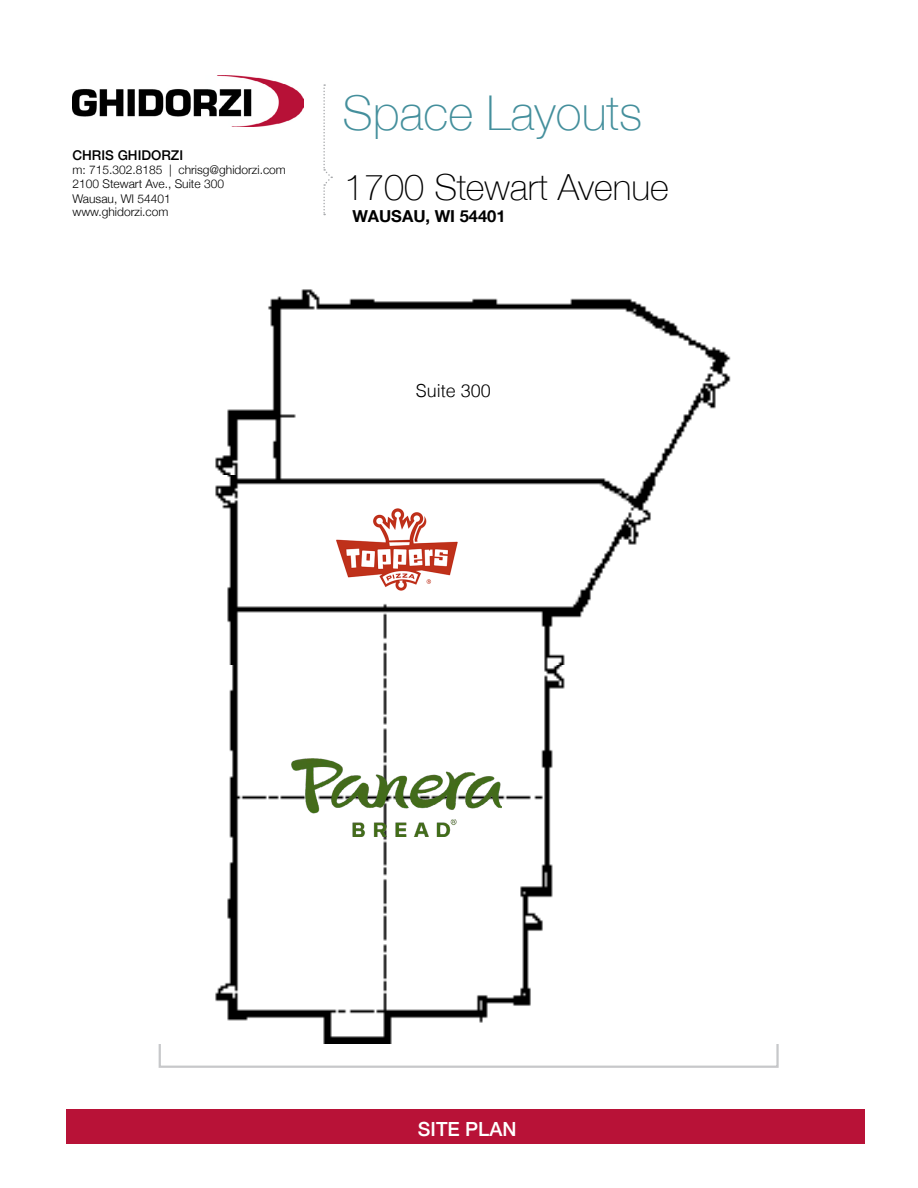
<style>
.page{position:relative;width:918px;height:1188px;background:#fff}
.page>*{position:absolute;margin:0;border:0;box-sizing:border-box;transform-origin:0 0}
.t1{font:100 48px "Helvetica Neue";color:#448f9c}
.t2{font:100 36px "Helvetica Neue";color:#000}
.t3{font:500 19.5px "Helvetica Neue";color:#fff}
.t4{font:300 18px "Helvetica";color:#000}
.t5{font:700 16.5px "Helvetica Neue";color:#000}
.t6{font:500 13.5px "Helvetica Neue";color:#000}
.t7{font:300 12px/14.1px "Helvetica Neue";color:#000}
</style>
<div class="page">
<img style="left:72px;top:75px;width:231px;height:52px">
<svg style="left:323px;top:84px;width:9px;height:131px"></svg>
<div style="left:67px;top:1109px;width:798px;height:35px;background:#b81237"></div>
<img style="left:215px;top:289px;width:516px;height:754px">
<img style="left:325px;top:477px;width:144px;height:144px">
<img style="left:292px;top:758px;width:210px;height:79px">
<p class="t6" style="left:72px;top:144px;width:112px">CHRIS GHIDORZI</p>
<p class="t7" style="left:72px;top:162px;width:215px">m: 715.302.8185 | chrisg@ghidorzi.com<br>2100 Stewart Ave., Suite 300<br>Wausau, WI 54401<br>www.ghidorzi.com</p>
<h1 class="t1" style="left:343px;top:76px;width:301px">Space Layouts</h1>
<h2 class="t2" style="left:344px;top:160px;width:326px">1700 Stewart Avenue</h2>
<h3 class="t5" style="left:353px;top:203px;width:155px">WAUSAU, WI 54401</h3>
<h3 class="t4" style="left:416px;top:376px;width:77px">Suite 300</h3>
<h3 class="t3" style="left:418px;top:1114px;width:100px">SITE PLAN</h3>
</div>
